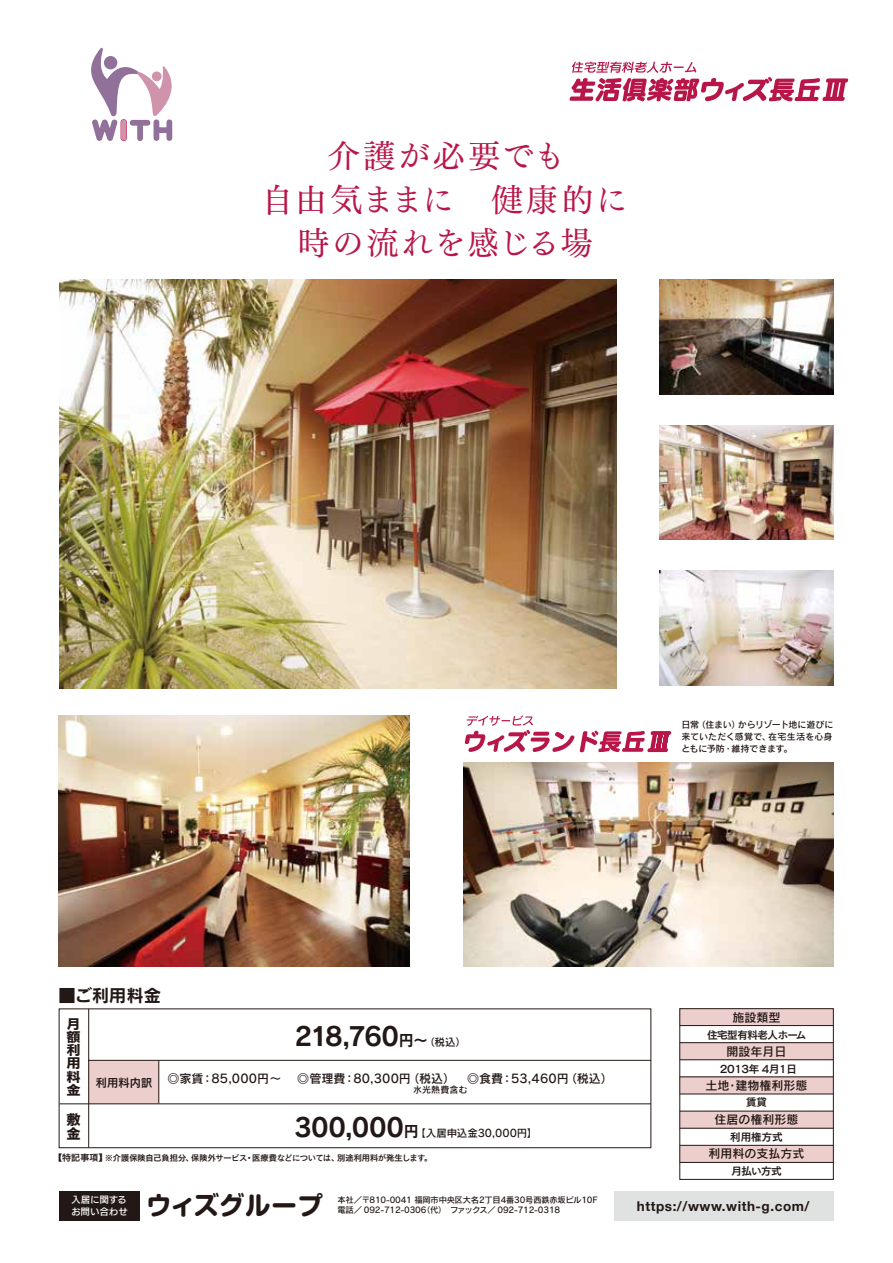
<style>
.page{position:relative;width:893px;height:1263px;background:#fff}
.page>*{position:absolute;margin:0;border:0;box-sizing:border-box;transform-origin:0 0}
.t1{font:32.25px/43.5px "Tsuku Min Pro M";letter-spacing:.05em;color:#b81649;text-align:center}
.t2{font:25.5px "Rodin Pro B";letter-spacing:-.065em;color:#221815}
.t3{font:700 25.5px "Shin M Go Pro";letter-spacing:.005em;color:#221815}
.t4{font:17.25px "Rodin Pro B";color:#221815}
.t5{font:14.25px/14.4px "New Cezanne Pro B";color:#221815}
.t6{font:700 13.5px "Helvetica Neue";letter-spacing:.04em;color:#221815}
.t7{font:13.35px/13.2px "New Cezanne Pro B";color:#221815;scale:1.06 1}
.t8{font:12px "Rodin Pro DB";color:#221815}
.t9{font:11.25px "New Cezanne Pro DB";letter-spacing:.01em;color:#221815}
.t10{font:10.5px "New Cezanne Pro DB";letter-spacing:-.04em;color:#221815}
.t11{font:10.5px "Rodin Pro DB";letter-spacing:-.01em;color:#221815}
.t12{font:9px/12px "Rodin Pro DB";color:#221815;text-align:justify}
.t13{font:9px/12px "New Rodin Pro DB";letter-spacing:.05em;color:#fff}
.t14{font:8.25px/10.5px "Rodin Pro DB";letter-spacing:-.02em;color:#221815}
.t15{font:8.25px "New Cezanne Pro DB";letter-spacing:-.025em;color:#221815}
.s1{font-family:"Rodin Pro B";font-size:25.5px}
.s2{font-family:"Rodin Pro B";font-size:15px}
.s3{font-size:15px}
.s4{font-family:"Rodin Pro DB";font-size:10.5px}
.s5{font-size:9px}
</style>
<div class="page">
<div style="left:88px;top:1060px;width:71px;height:43px;background:#eccecd"></div>
<img style="left:60px;top:280px;width:557px;height:408px">
<img style="left:659px;top:280px;width:174px;height:115px">
<svg style="left:91px;top:47px;width:82px;height:94px"></svg>
<hr style="left:88px;top:1009px;width:1px;height:138px;background:#221815">
<hr style="left:60px;top:1103px;width:591px;height:1px;background:#221815">
<hr style="left:88px;top:1060px;width:563px;height:1px;background:#221815">
<div style="left:59px;top:1008px;width:592px;height:140px;border:1px solid #221815"></div>
<hr style="left:158px;top:1060px;width:1px;height:43px;background:#221815">
<div style="left:680px;top:1077px;width:153px;height:17px;background:#eccecd"></div>
<div style="left:680px;top:1111px;width:153px;height:17px;background:#eccecd"></div>
<div style="left:680px;top:1145px;width:153px;height:17px;background:#eccecd"></div>
<div style="left:680px;top:1043px;width:153px;height:17px;background:#eccecd"></div>
<div style="left:680px;top:1008px;width:153px;height:17px;background:#eccecd"></div>
<hr style="left:680px;top:1128px;width:153px;height:1px;background:#221815">
<div style="left:679px;top:1008px;width:155px;height:172px;border:1px solid #221815"></div>
<hr style="left:680px;top:1025px;width:153px;height:1px;background:#221815">
<hr style="left:680px;top:1042px;width:153px;height:1px;background:#221815">
<hr style="left:680px;top:1094px;width:153px;height:1px;background:#221815">
<hr style="left:680px;top:1059px;width:153px;height:1px;background:#221815">
<hr style="left:680px;top:1076px;width:153px;height:1px;background:#221815">
<hr style="left:680px;top:1111px;width:153px;height:1px;background:#221815">
<hr style="left:680px;top:1145px;width:153px;height:1px;background:#221815">
<hr style="left:680px;top:1162px;width:153px;height:1px;background:#221815">
<img style="left:59px;top:715px;width:350px;height:251px">
<svg style="left:569px;top:61px;width:280px;height:41px"></svg>
<img style="left:659px;top:570px;width:174px;height:115px">
<img style="left:659px;top:425px;width:174px;height:115px">
<svg style="left:464px;top:715px;width:208px;height:38px"></svg>
<img style="left:463px;top:762px;width:370px;height:204px">
<div style="left:614px;top:1191px;width:219px;height:29px;background:#e0e1e1"></div>
<div style="left:60px;top:1191px;width:80px;height:29px;background:#221815"></div>
<h1 class="t1" style="left:261px;top:130px;width:368px">介護が必要でも<br>自由気ままに　健康的に時の流れを感じる場</h1>
<p class="t12" style="left:681px;top:718px;width:154px">日常（住まい）からリゾート地に遊びに来ていただく感覚で、在宅生活を心身ともに予防・維持できます。</p>
<h3 class="t4" style="left:59px;top:984px;width:104px">■ご利用料金</h3>
<p class="t7" style="left:66px;top:1015px;width:15px">月額利用料金</p>
<p class="t5" style="left:66px;top:1111px;width:15px">敷金</p>
<p class="t11" style="left:294px;top:1126px;width:244px"><span class="s1">300,000</span><span class="s2">円</span>【入居申込金30,000円】</p>
<h2 class="t2" style="left:294px;top:1019px;width:173px">218,760<span class="s3">円～</span><span class="s4">（税込）</span></h2>
<p class="t9" style="left:96px;top:1073px;width:58px">利用料内訳</p>
<p class="t8" style="left:168px;top:1070px;width:447px">◎家賃：85,000円～　 ◎管理費：80,300円（税込）　◎食費：53,460円（税込）</p>
<p class="t12" style="left:413px;top:1084px;width:56px">水光熱費含む</p>
<p class="t15" style="left:54px;top:1150px;width:380px"><span class="s5">【特記事項】</span>※介護保険自己負担分、保険外サービス・医療費などについては、別途利用料が発生します。</p>
<p class="t8" style="left:733px;top:1009px;width:49px">施設類型</p>
<p class="t10" style="left:707px;top:1025px;width:101px">住宅型有料老人ホーム</p>
<p class="t8" style="left:727px;top:1043px;width:61px">開設年月日</p>
<p class="t10" style="left:720px;top:1059px;width:78px">2013年 4月1日</p>
<p class="t8" style="left:706px;top:1077px;width:103px">土地・建物権利形態</p>
<p class="t10" style="left:746px;top:1093px;width:22px">賃貸</p>
<p class="t10" style="left:730px;top:1128px;width:54px">利用権方式</p>
<p class="t8" style="left:709px;top:1146px;width:97px">利用料の支払方式</p>
<p class="t10" style="left:731px;top:1162px;width:52px">月払い方式</p>
<p class="t8" style="left:715px;top:1112px;width:85px">住居の権利形態</p>
<p class="t13" style="left:71px;top:1193px;width:58px">入居に関するお問い合わせ</p>
<h2 class="t3" style="left:146px;top:1184px;width:178px">ウィズグループ</h2>
<p class="t14" style="left:338px;top:1194px;width:261px">本社／〒810-0041 福岡市中央区大名2丁目4番30号西鉄赤坂ビル10F電話／ 092-712-0306（代）　ファックス／ 092-712-0318</p>
<p class="t6" style="left:637px;top:1195px;width:174px">https://www.with-g.com/</p>
</div>
